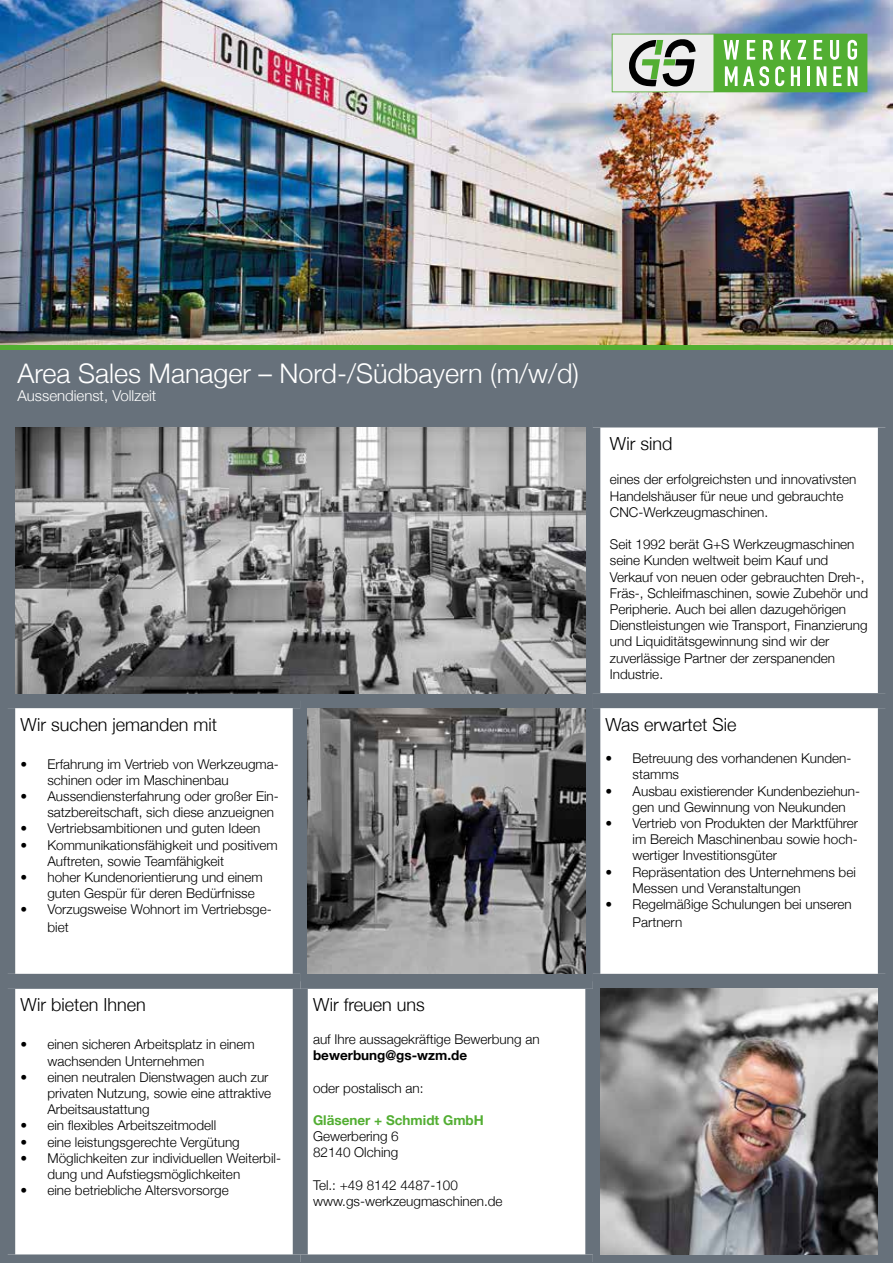
<style>
.page{position:relative;width:893px;height:1263px;background:#fff}
.page>*{position:absolute;margin:0;border:0;box-sizing:border-box;transform-origin:0 0}
.t1{font:300 27px "Helvetica Neue";color:#fff}
.t2{font:300 18px "Helvetica Neue";color:#000}
.t3{font:300 15px "Helvetica Neue";color:#fff}
.t4{font:300 13.5px/16.2px "Helvetica Neue";color:#000}
.t5{font:700 13.5px "Helvetica Neue";color:#52ae32}
.t6{font:700 13.5px "Helvetica Neue";color:#000}
</style>
<div class="page">
<img style="left:0;top:0;width:893px;height:345px">
<div style="left:0;top:346px;width:893px;height:917px;background:#67717b"></div>
<div style="left:0;top:345px;width:893px;height:5px;background:#52ae32"></div>
<div style="left:714px;top:34px;width:153px;height:58px;background:#52ae32"></div>
<svg style="left:724px;top:40px;width:15px;height:20px"></svg>
<svg style="left:747px;top:40px;width:8px;height:20px"></svg>
<svg style="left:763px;top:40px;width:10px;height:20px"></svg>
<svg style="left:781px;top:40px;width:10px;height:20px"></svg>
<svg style="left:798px;top:40px;width:8px;height:20px"></svg>
<svg style="left:814px;top:40px;width:8px;height:20px"></svg>
<svg style="left:830px;top:40px;width:9px;height:20px"></svg>
<svg style="left:848px;top:40px;width:9px;height:20px"></svg>
<svg style="left:725px;top:66px;width:44px;height:20px"></svg>
<svg style="left:775px;top:66px;width:9px;height:20px"></svg>
<svg style="left:791px;top:66px;width:9px;height:20px"></svg>
<hr style="left:807px;top:66px;width:3px;height:20px;background:#fff">
<svg style="left:817px;top:66px;width:9px;height:20px"></svg>
<svg style="left:833px;top:66px;width:9px;height:20px"></svg>
<svg style="left:848px;top:66px;width:9px;height:20px"></svg>
<svg style="left:612px;top:34px;width:102px;height:58px;background:#b3bcb1"></svg>
<div style="left:15px;top:427px;width:863px;height:827px;background:#fff"></div>
<div style="left:585px;top:427px;width:15px;height:266px;background:#67717b"></div>
<div style="left:0;top:693px;width:300px;height:15px;background:#67717b"></div>
<div style="left:300px;top:693px;width:293px;height:15px;background:#67717b"></div>
<div style="left:293px;top:708px;width:15px;height:266px;background:#67717b"></div>
<div style="left:593px;top:693px;width:300px;height:15px;background:#67717b"></div>
<div style="left:585px;top:708px;width:15px;height:266px;background:#67717b"></div>
<div style="left:0;top:974px;width:300px;height:15px;background:#67717b"></div>
<div style="left:300px;top:974px;width:293px;height:15px;background:#67717b"></div>
<div style="left:293px;top:989px;width:15px;height:265px;background:#67717b"></div>
<div style="left:593px;top:974px;width:300px;height:15px;background:#67717b"></div>
<div style="left:585px;top:989px;width:15px;height:265px;background:#67717b"></div>
<img style="left:15px;top:427px;width:570px;height:266px">
<img style="left:308px;top:708px;width:277px;height:266px">
<img style="left:600px;top:989px;width:278px;height:265px">
<h1 class="t1" style="left:17px;top:357px;width:563px">Area Sales Manager – Nord-/Südbayern (m/w/d)</h1>
<p class="t3" style="left:17px;top:387px;width:140px">Aussendienst, Vollzeit</p>
<h2 class="t2" style="left:20px;top:713px;width:198px">Wir suchen jemanden mit</h2>
<p class="t4" style="left:47px;top:755px;width:233px;text-indent:-27px">• Erfahrung im Vertrieb von Werkzeugma&shy;schinen oder im Maschinenbau</p>
<p class="t4" style="left:47px;top:788px;width:233px;text-indent:-27px">• Aussendiensterfahrung oder großer Ein&shy;satzbereitschaft, sich diese anzueignen</p>
<p class="t4" style="left:20px;top:820px;width:242px">• Vertriebsambitionen und guten Ideen</p>
<p class="t4" style="left:47px;top:836px;width:232px;text-indent:-27px">• Kommunikationsfähigkeit und positivem<br>Auftreten, sowie Teamfähigkeit</p>
<p class="t4" style="left:47px;top:869px;width:217px;text-indent:-27px">• hoher Kundenorientierung und einem guten Gespür für deren Bedürfnisse</p>
<p class="t4" style="left:47px;top:900px;width:226px;line-height:18px;text-indent:-27px">• Vorzugsweise Wohnort im Vertriebsge&shy;biet</p>
<h2 class="t2" style="left:20px;top:994px;width:127px">Wir bieten Ihnen</h2>
<p class="t4" style="left:47px;top:1036px;width:209px;text-indent:-27px">• einen sicheren Arbeitsplatz in einem wachsenden Unternehmen</p>
<p class="t4" style="left:47px;top:1068px;width:225px;text-indent:-27px">• einen neutralen Dienstwagen auch zur privaten Nutzung, sowie eine attraktive<br>Arbeitsaustattung</p>
<p class="t4" style="left:20px;top:1117px;width:197px">• ein flexibles Arbeitszeitmodell</p>
<p class="t4" style="left:20px;top:1133px;width:221px">• eine leistungsgerechte Vergütung</p>
<p class="t4" style="left:47px;top:1149px;width:235px;text-indent:-27px">• Möglichkeiten zur individuellen Weiterbil&shy;dung und Aufstiegsmöglichkeiten</p>
<p class="t4" style="left:20px;top:1182px;width:210px">• eine betriebliche Altersvorsorge</p>
<h2 class="t2" style="left:313px;top:994px;width:113px">Wir freuen uns</h2>
<p class="t4" style="left:313px;top:1031px;width:228px">auf Ihre aussagekräftige Bewerbung an</p>
<p class="t6" style="left:313px;top:1047px;width:156px">bewerbung@gs-wzm.de</p>
<p class="t4" style="left:313px;top:1079px;width:112px">oder postalisch an:</p>
<p class="t5" style="left:313px;top:1112px;width:172px">Gläsener + Schmidt GmbH</p>
<p class="t4" style="left:313px;top:1128px;width:87px">Gewerbering 6<br>82140 Olching</p>
<p class="t4" style="left:313px;top:1176px;width:191px">Tel.: +49 8142 4487-100 www.gs-werkzeugmaschinen.de</p>
<h2 class="t2" style="left:610px;top:433px;width:64px">Wir sind</h2>
<p class="t4" style="left:610px;top:471px;width:248px">eines der erfolgreichsten und innovativsten<br>Handelshäuser für neue und gebrauchte<br>CNC-Werkzeugmaschinen.</p>
<p class="t4" style="left:610px;top:536px;width:260px">Seit 1992 berät G+S Werkzeugmaschinen seine Kunden weltweit beim Kauf und Verkauf von neuen oder gebrauchten Dreh-, Fräs-, Schleifmaschinen, sowie Zubehör und Peripherie. Auch bei allen dazugehörigen Dienstleistungen wie Transport, Finanzierung und Liquiditätsgewinnung sind wir der zuverlässige Partner der zerspanenden Industrie.</p>
<h2 class="t2" style="left:606px;top:713px;width:133px">Was erwartet Sie</h2>
<p class="t4" style="left:633px;top:750px;width:220px;text-indent:-27px">• Betreuung des vorhandenen Kunden&shy;stamms</p>
<p class="t4" style="left:633px;top:782px;width:229px;text-indent:-27px">• Ausbau existierender Kundenbeziehun&shy;gen und Gewinnung von Neukunden</p>
<p class="t4" style="left:633px;top:815px;width:227px;text-align:justify;text-indent:-27px">• Vertrieb von Produkten der Marktführer im Bereich Maschinenbau sowie hoch&shy;wertiger Investitionsgüter</p>
<p class="t4" style="left:633px;top:863px;width:225px;text-indent:-27px">• Repräsentation des Unternehmens bei<br>Messen und Veranstaltungen</p>
<p class="t4" style="left:633px;top:895px;width:221px;line-height:18px;text-indent:-27px">• Regelmäßige Schulungen bei unseren<br>Partnern</p>
</div>
